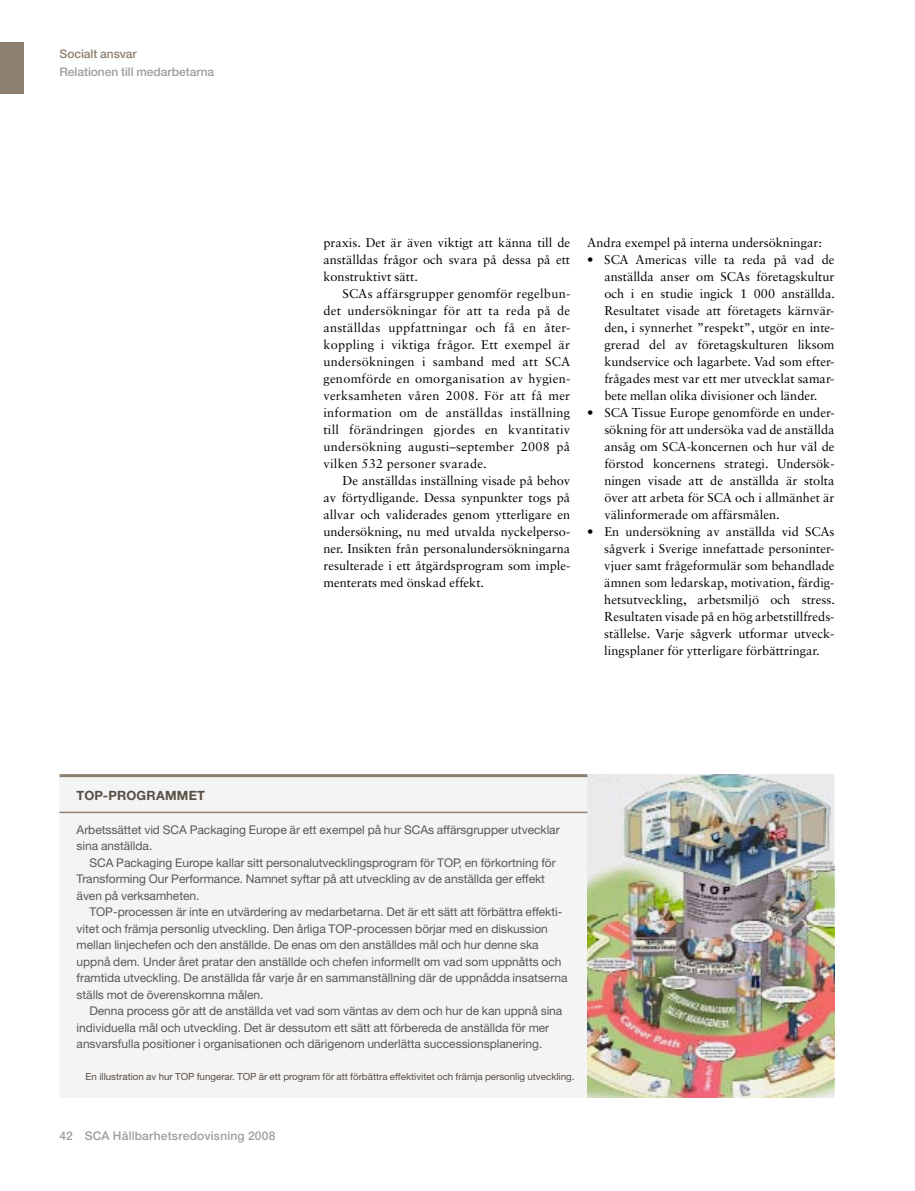
<style>
.page{position:relative;width:915px;height:1191px;background:#fff}
.page>*{position:absolute;margin:0;border:0;box-sizing:border-box;transform-origin:0 0}
.t1{font:12.75px/17px "Sabon LT Std";color:#000;text-align:justify}
.t2{font:700 12.75px "Helvetica Neue LT Std";color:#584e44}
.t3{font:12px/16.5px "Helvetica Neue LT Std";letter-spacing:-.005em;color:#58585a}
.t4{font:500 12px "Helvetica Neue LT Std";letter-spacing:.01em;color:#9c9d9f}
.t5{font:500 12px "Helvetica Neue LT Std";letter-spacing:-.005em;color:#8e8070}
.t6{font:9.75px "Helvetica Neue LT Std";color:#584e44}
</style>
<div class="page">
<div style="left:60px;top:774px;width:773px;height:323px;background:#f4f4f5"></div>
<hr style="left:60px;top:774px;width:527px;height:3px;background:#8e8070">
<hr style="left:60px;top:811px;width:527px;height:2px;background:#8e8070">
<img style="left:587px;top:774px;width:246px;height:323px">
<div style="left:0;top:43px;width:23px;height:51px;background:#8e8070"></div>
<p class="t5" style="left:60px;top:47px;width:79px">Socialt ansvar</p>
<p class="t4" style="left:60px;top:65px;width:156px">Relationen till medarbetarna</p>
<p class="t1" style="left:323px;top:234px;width:248px">praxis. Det är även viktigt att känna till de anställdas frågor och svara på dessa på ett konstruktivt sätt.</p>
<p class="t1" style="left:323px;top:285px;width:248px;text-indent:19px">SCAs affärsgrupper genomför regelbun&shy;det undersökningar för att ta reda på de anställdas uppfattningar och få en åter&shy;koppling i viktiga frågor. Ett exempel är undersökningen i samband med att SCA genomförde en omorganisation av hygien&shy;verksamheten våren 2008. För att få mer information om de anställdas inställning till förändringen gjordes en kvantitativ undersökning augusti–september 2008 på vilken 532 personer svarade.</p>
<p class="t1" style="left:323px;top:472px;width:248px;text-indent:19px">De anställdas inställning visade på behov av förtydligande. Dessa synpunkter togs på allvar och validerades genom ytterligare en undersökning, nu med utvalda nyckelperso&shy;ner. Insikten från personalundersökningarna resulterade i ett åtgärdsprogram som imple&shy;menterats med önskad effekt.</p>
<p class="t1" style="left:587px;top:234px;width:236px">Andra exempel på interna undersökningar:</p>
<p class="t1" style="left:604px;top:251px;width:232px;text-indent:-17px">• SCA Americas ville ta reda på vad de anställda anser om SCAs företagskultur och i en studie ingick 1 000 anställda.<br>Resultatet visade att företagets kärnvär&shy;den, i synnerhet ”respekt”, utgör en inte&shy;grerad del av företagskulturen liksom kundservice och lagarbete. Vad som efter&shy;frågades mest var ett mer utvecklat samar&shy;bete mellan olika divisioner och länder.</p>
<p class="t1" style="left:604px;top:404px;width:232px;text-indent:-17px">• SCA Tissue Europe genomförde en under&shy;sökning för att undersöka vad de anställda ansåg om SCA-koncernen och hur väl de förstod koncernens strategi. Undersök&shy;ningen visade att de anställda är stolta över att arbeta för SCA och i allmänhet är välinformerade om affärsmålen.</p>
<p class="t1" style="left:604px;top:523px;width:232px;text-indent:-17px">• En undersökning av anställda vid SCAs sågverk i Sverige innefattade personinter&shy;vjuer samt frågeformulär som behandlade ämnen som ledarskap, motivation, färdig&shy;hetsutveckling, arbetsmiljö och stress.<br>Resultaten visade på en hög arbetstillfreds&shy;ställelse. Varje sågverk utformar utveck&shy;lingsplaner för ytterligare förbättringar.</p>
<p class="t2" style="left:77px;top:787px;width:42px">TOP-PRO</p>
<p class="t2" style="left:136px;top:787px;width:21px">GRAMMET</p>
<p class="t3" style="left:77px;top:821px;width:484px">Arbetssättet vid SCA Packaging Europe är ett exempel på hur SCAs affärsgrupper utvecklar sina anställda.</p>
<p class="t3" style="left:77px;top:854px;width:480px;text-indent:13px">SCA Packaging Europe kallar sitt personalutvecklingsprogram för TOP, en förkortning för<br>Transforming Our Performance. Namnet syftar på att utveckling av de anställda ger effekt även på verksamheten.</p>
<p class="t3" style="left:77px;top:903px;width:492px;text-indent:13px">TOP-processen är inte en utvärdering av medarbetarna. Det är ett sätt att förbättra effekti&shy;vitet och främja personlig utveckling. Den årliga TOP-processen börjar med en diskussion mellan linjechefen och den anställde. De enas om den anställdes mål och hur denne ska uppnå dem. Under året pratar den anställde och chefen informellt om vad som uppnåtts och framtida utveckling. De anställda får varje år en sammanställning där de uppnådda insatserna ställs mot de överenskomna målen.</p>
<p class="t3" style="left:77px;top:1002px;width:487px;text-indent:13px">Denna process gör att de anställda vet vad som väntas av dem och hur de kan uppnå sina individuella mål och utveckling. Det är dessutom ett sätt att förbereda de anställda för mer ansvarsfulla positioner i organisationen och därigenom underlätta successionsplanering.</p>
<p class="t6" style="left:86px;top:1071px;width:490px">En illustration av hur TOP fungerar. TOP är ett program för att förbättra effektivitet och främja personlig utveckling.</p>
<p class="t4" style="left:60px;top:1128px;width:217px">42 SCA Hållbarhetsredovisning 2008</p>
</div>
